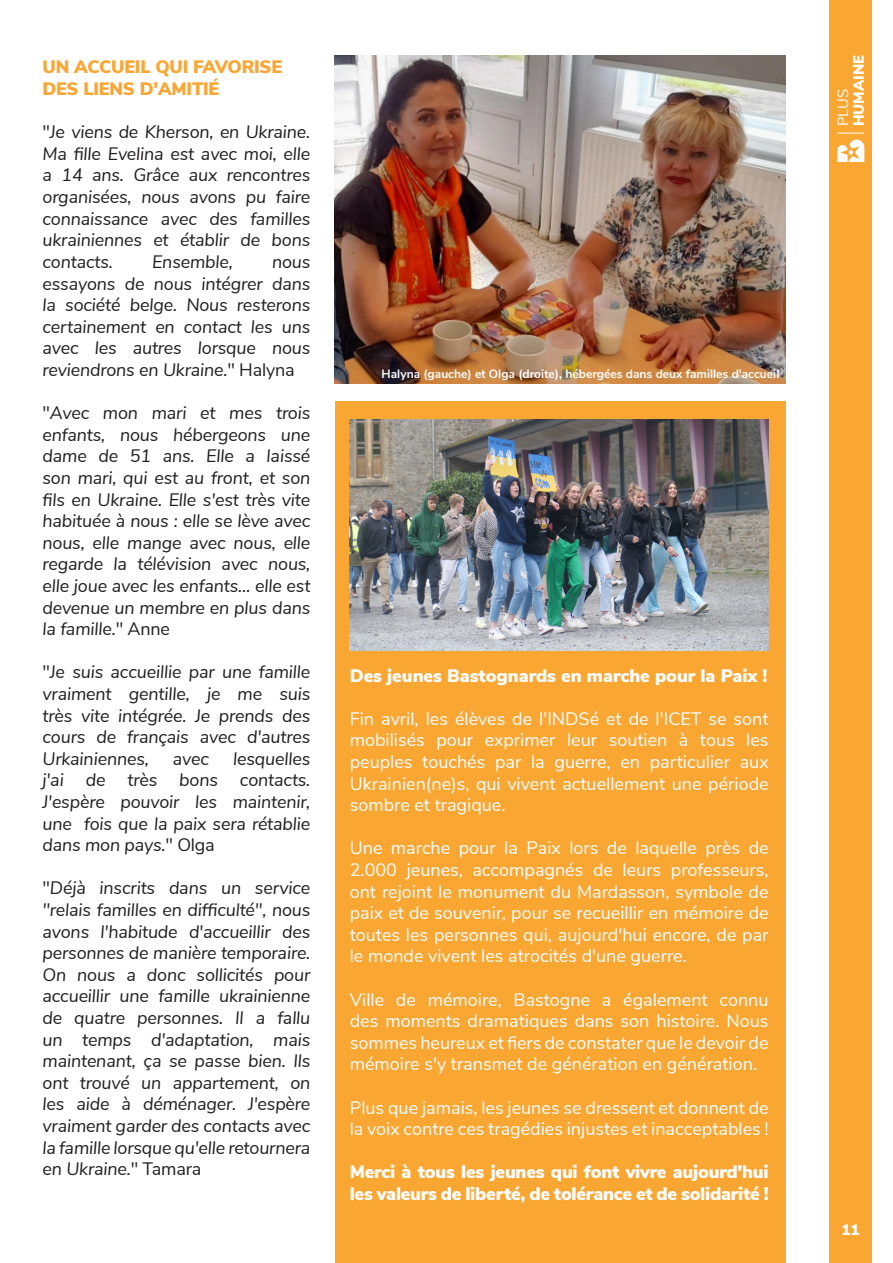
<style>
.page{position:relative;width:893px;height:1263px;background:#fff}
.page>*{position:absolute;margin:0;border:0;box-sizing:border-box;transform-origin:0 0}
.t1{font:italic 18px/21.6px "Nunito Sans";letter-spacing:-.01em;color:#231f20;text-align:justify}
.t2{font:18px/21.6px "Nunito Sans";color:#fff;text-align:justify}
.t3{font:900 18px/21.6px "Nunito Sans";letter-spacing:-.01em;color:#fff}
.t4{font:900 18px "Nunito Sans";letter-spacing:-.01em;color:#faa633}
.t5{font:900 15px "Nunito Sans";color:#fff}
.t6{font:900 14.85px "Nunito Sans";color:#fff}
.t7{font:14.85px "Nunito Sans";color:#fff}
.t8{font:700 12px "Nunito Sans";color:#fff}
.s1{font-style:normal}
</style>
<div class="page">
<div style="left:829px;top:0;width:43px;height:1263px;background:#faa633"></div>
<svg style="left:837px;top:133px;width:27px;height:1px"></svg>
<svg style="left:837px;top:140px;width:27px;height:22px"></svg>
<img style="left:335px;top:55px;width:451px;height:328px">
<div style="left:335px;top:402px;width:451px;height:861px;background:#faa633"></div>
<img style="left:350px;top:420px;width:419px;height:231px">
<p class="t4" style="left:43px;top:54px;width:241px">UN ACCUEIL QUI FAVORISE</p>
<p class="t4" style="left:43px;top:76px;width:178px">DES LIENS D'AMITIÉ</p>
<p class="t1" style="left:43px;top:120px;width:269px"><span class="s1">"</span>Je viens de Kherson, en Ukraine.<br>Ma fille Evelina est avec moi, elle a 14 ans. Grâce aux rencontres organisées, nous avons pu faire connaissance avec des familles ukrainiennes et établir de bons contacts.</p>
<p class="t1" style="left:152px;top:250px;width:82px">Ensemble,</p>
<p class="t1" style="left:43px;top:250px;width:269px;text-indent:229px">nous essayons de nous intégrer dans la société belge. Nous resterons certainement en contact les uns avec les autres lorsque nous reviendrons en Ukraine.<span class="s1">" Halyna</span></p>
<p class="t1" style="left:43px;top:401px;width:269px"><span class="s1">"</span>Avec mon mari et mes trois enfants, nous hébergeons une dame de 51 ans. Elle a laissé son mari, qui est au front, et son fils en Ukraine. Elle s'est très vite habituée à nous : elle se lève avec nous, elle mange avec nous, elle regarde la télévision avec nous, elle joue avec les enfants… elle est devenue un membre en plus dans la famille.<span class="s1">" Anne</span></p>
<p class="t1" style="left:43px;top:660px;width:269px"><span class="s1">"</span>Je suis accueillie par une famille vraiment gentille, je me suis très vite intégrée. Je prends des cours de français avec d'autres Urkainiennes,</p>
<p class="t1" style="left:43px;top:747px;width:269px;text-indent:191px">lesquelles j'ai de très bons contacts.<br>J'espère pouvoir les maintenir, une fois que la paix sera rétablie dans mon pays.<span class="s1">" Olga</span></p>
<p class="t1" style="left:43px;top:876px;width:269px"><span class="s1">"</span>Déjà inscrits dans un service "relais familles en difficulté", nous avons l'habitude d'accueillir des personnes de manière temporaire.<br>On nous a donc sollicités pour accueillir une famille ukrainienne de quatre personnes. Il a fallu un temps d'adaptation, mais maintenant, ça se passe bien. Ils ont trouvé un appartement, on les aide à déménager. J'espère vraiment garder des contacts avec la famille lorsque qu'elle retournera en Ukraine.<span class="s1">" Tamara</span></p>
<p class="t1" style="left:173px;top:747px;width:38px">avec</p>
<p class="t8" style="left:382px;top:365px;width:399px">Halyna (gauche) et Olga (droite), hébergées dans deux familles d'accueil</p>
<p class="t3" style="left:350px;top:664px;width:419px">Des jeunes Bastognards en marche pour la Paix !</p>
<p class="t2" style="left:350px;top:707px;width:420px">Fin avril, les élèves de l'INDSé et de l'ICET se sont mobilisés pour exprimer leur soutien à tous les peuples touchés par la guerre, en particulier aux Ukrainien(ne)s, qui vivent actuellement une période sombre et tragique.</p>
<p class="t2" style="left:350px;top:836px;width:420px">Une marche pour la Paix lors de laquelle près de 2.000 jeunes, accompagnés de leurs professeurs, ont rejoint le monument du Mardasson, symbole de paix et de souvenir, pour se recueillir en mémoire de toutes les personnes qui, aujourd'hui encore, de par le monde vivent les atrocités d'une guerre.</p>
<p class="t2" style="left:350px;top:987px;width:420px">Ville de mémoire, Bastogne a également connu des moments dramatiques dans son histoire. Nous sommes heureux et fiers de constater que le devoir de mémoire s'y transmet de génération en génération.</p>
<p class="t2" style="left:350px;top:1095px;width:420px">Plus que jamais, les jeunes se dressent et donnent de la voix contre ces tragédies injustes et inacceptables !</p>
<p class="t3" style="left:350px;top:1161px;width:420px">Merci à tous les jeunes qui font vivre aujourd'hui les valeurs de liberté, de tolérance et de solidarité !</p>
<p class="t6" style="left:848px;top:126px;width:73px;rotate:-90deg">HUMAINE</p>
<p class="t7" style="left:832px;top:126px;width:39px;rotate:-90deg">PLUS</p>
<p class="t5" style="left:841px;top:1219px;width:19px">11</p>
</div>
